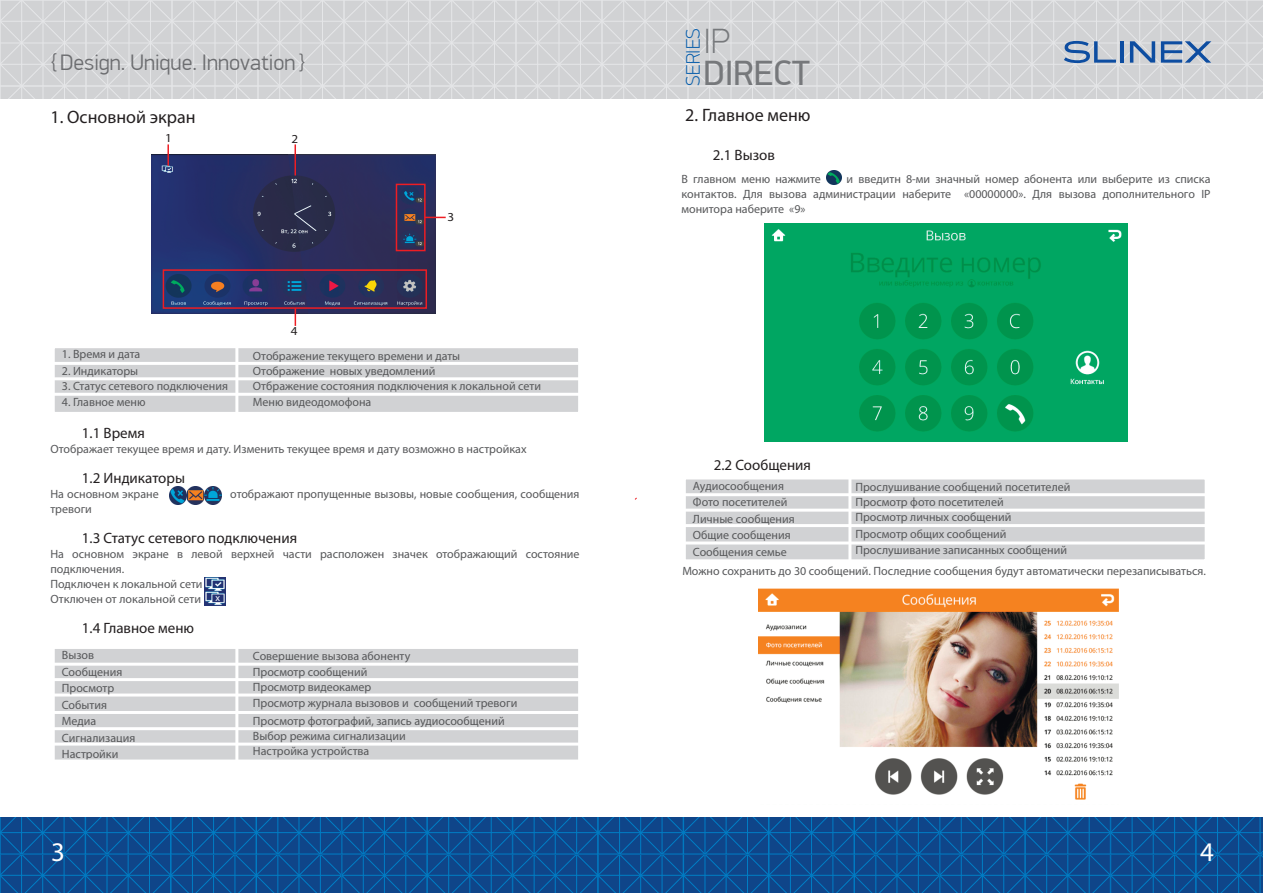
<style>
.page{position:relative;width:1263px;height:893px;background:#fff}
.page>*{position:absolute;margin:0;border:0;box-sizing:border-box;transform-origin:0 0}
.t1{font:35.25px "PF Din Display Pro";color:#76787b}
.t2{font:100 35.25px "PF Din Display Pro";color:#76787b}
.t3{font:27px "Myriad Pro";color:#fff}
.t4{font:300 22.5px "PF Din Display Pro";color:#6c6d70}
.t5{font:100 19.65px "PF Din Display Pro";color:#015aaa}
.t6{font:18px "Myriad Pro";color:#231f20}
.t7{font:15px "Myriad Pro";color:#231f20}
.t8{font:12.3px "Myriad Pro";color:#231f20;scale:1.07 1}
.t9{font:12px/15px "Myriad Pro";color:#57585a}
.t10{font:10.05px "Myriad Pro";color:#fff}
</style>
<div class="page">
<svg style="left:0;top:818px;width:1263px;height:75px;background:#0c4d91"></svg>
<svg style="left:0;top:0;width:1263px;height:98px;background:#d4d5d7"></svg>
<svg style="left:1064px;top:41px;width:52px;height:22px"></svg>
<hr style="left:1120px;top:41px;width:4px;height:22px;background:#0d4da1">
<svg style="left:1130px;top:41px;width:25px;height:22px"></svg>
<svg style="left:1161px;top:41px;width:50px;height:22px"></svg>
<img style="left:169px;top:487px;width:53px;height:17px">
<img style="left:205px;top:577px;width:21px;height:29px">
<img style="left:152px;top:154px;width:283px;height:160px">
<hr style="left:294px;top:144px;width:2px;height:31px;background:#ee1d23">
<svg style="left:295px;top:309px;width:1px;height:17px"></svg>
<div style="left:396px;top:184px;width:30px;height:67px;border:2px solid #ee1d23"></div>
<svg style="left:425px;top:217px;width:21px;height:1px"></svg>
<hr style="left:167px;top:144px;width:2px;height:22px;background:#ee1d23">
<div style="left:163px;top:269px;width:264px;height:40px;border:2px solid #ee1d23"></div>
<div style="left:52px;top:345px;width:529px;height:70px;background:#d1d2d4;border:3px solid #fff"></div>
<hr style="left:53px;top:393px;width:568px;height:3px;background:#fff">
<hr style="left:53px;top:377px;width:568px;height:3px;background:#fff">
<hr style="left:53px;top:362px;width:526px;height:3px;background:#fff">
<hr style="left:235px;top:347px;width:3px;height:83px;background:#fff">
<div style="left:52px;top:646px;width:529px;height:118px;background:#d1d2d4;border:3px solid #fff"></div>
<hr style="left:53px;top:711px;width:568px;height:3px;background:#fff">
<hr style="left:53px;top:693px;width:568px;height:3px;background:#fff">
<hr style="left:53px;top:678px;width:568px;height:3px;background:#fff">
<hr style="left:53px;top:663px;width:526px;height:3px;background:#fff">
<hr style="left:235px;top:647px;width:3px;height:131px;background:#fff">
<hr style="left:35px;top:759px;width:568px;height:3px;background:#fff">
<hr style="left:35px;top:743px;width:568px;height:3px;background:#fff">
<hr style="left:35px;top:727px;width:545px;height:3px;background:#fff">
<img style="left:827px;top:170px;width:14px;height:15px">
<img style="left:765px;top:224px;width:362px;height:217px">
<img style="left:759px;top:589px;width:360px;height:211px">
<div style="left:683px;top:476px;width:525px;height:86px;background:#d1d2d4;border:3px solid #fff"></div>
<hr style="left:684px;top:541px;width:568px;height:3px;background:#fff">
<hr style="left:684px;top:524px;width:568px;height:3px;background:#fff">
<hr style="left:684px;top:509px;width:568px;height:3px;background:#fff">
<hr style="left:684px;top:493px;width:522px;height:3px;background:#fff">
<hr style="left:848px;top:478px;width:3px;height:83px;background:#fff">
<h3 class="t4" style="left:51px;top:49px;width:255px">{ Design. Unique. Innovation }</h3>
<h3 class="t6" style="left:50px;top:107px;width:147px">1. Основной экран</h3>
<p class="t8" style="left:165px;top:132px;width:8px">1</p>
<p class="t8" style="left:292px;top:132px;width:8px">2</p>
<p class="t8" style="left:448px;top:211px;width:8px">3</p>
<p class="t9" style="left:62px;top:347px;width:80px">1. Время и дата</p>
<p class="t9" style="left:62px;top:363px;width:78px">2. Индикаторы</p>
<p class="t9" style="left:62px;top:378px;width:168px">3. Статус сетевого подключения</p>
<p class="t9" style="left:62px;top:395px;width:85px">4. Главное меню</p>
<p class="t8" style="left:291px;top:324px;width:8px">4</p>
<p class="t9" style="left:253px;top:348px;width:290px">Отображение текущего времени и даты<br>Отображение новых уведомлений<br>Отбражение состояния подключения к локальной сети</p>
<p class="t9" style="left:253px;top:395px;width:120px">Меню видеодомофона</p>
<p class="t7" style="left:82px;top:424px;width:64px">1.1 Время</p>
<p class="t9" style="left:50px;top:441px;width:478px">Отображает текущее время и дату. Изменить текущее время и дату возможно в настройках</p>
<p class="t7" style="left:82px;top:469px;width:105px">1.2 Индикаторы</p>
<p class="t9" style="left:50px;top:486px;width:110px">На основном экране</p>
<p class="t9" style="left:230px;top:486px;width:351px">отображают пропущенные вызовы, новые сообщения, сообщения</p>
<p class="t9" style="left:50px;top:501px;width:43px">тревоги</p>
<p class="t7" style="left:82px;top:529px;width:217px">1.3 Статус сетевого подключения</p>
<p class="t9" style="left:50px;top:546px;width:531px">На основном экране в левой верхней части расположен значек отображающий состояние подключения.<br>Подключен к локальной сети<br>Отключен от локальной сети</p>
<p class="t7" style="left:82px;top:619px;width:114px">1.4 Главное меню</p>
<p class="t10" style="left:216px;top:592px;width:6px">х</p>
<p class="t9" style="left:62px;top:647px;width:75px;line-height:16.5px">Вызов<br>Сообщения<br>Просмотр<br>События<br>Медиа<br>Сигнализация<br>Настройки</p>
<p class="t9" style="left:253px;top:649px;width:159px">Совершение вызова абоненту<br>Просмотр сообщений<br>Просмотр видеокамер</p>
<p class="t9" style="left:253px;top:694px;width:266px;line-height:18px">Просмотр журнала вызовов и сообщений тревоги<br>Просмотр фотографий, запись аудиосообщений</p>
<p class="t9" style="left:253px;top:729px;width:154px">Выбор режима сигнализации<br>Настройка устройства</p>
<h3 class="t5" style="left:682px;top:86px;width:59px;rotate:-90deg">SERIES</h3>
<h1 class="t2" style="left:703px;top:21px;width:28px">IP</h1>
<h1 class="t1" style="left:703px;top:52px;width:108px">DIRECT</h1>
<h3 class="t6" style="left:685px;top:105px;width:127px">2. Главное меню</h3>
<p class="t7" style="left:713px;top:147px;width:63px">2.1 Вызов</p>
<p class="t9" style="left:681px;top:171px;width:141px">В главном меню нажмите</p>
<p class="t9" style="left:681px;top:171px;width:531px;text-align:justify;text-indent:165px">и введитн 8-ми значный номер абонента или выберите из списка контактов. Для вызова администрации наберите «00000000». Для вызова дополнительного IP монитора наберите «9»</p>
<p class="t7" style="left:714px;top:456px;width:99px">2.2 Сообщения</p>
<p class="t9" style="left:693px;top:478px;width:103px;line-height:16.5px">Аудиосообщения<br>Фото посетителей<br>Личные сообщения<br>Общие сообщения<br>Сообщения семье</p>
<p class="t9" style="left:855px;top:480px;width:216px">Прослушивание сообщений посетителей<br>Просмотр фото посетителей<br>Просмотр личных сообщений</p>
<p class="t9" style="left:855px;top:525px;width:213px;line-height:16.5px">Просмотр общих сообщений<br>Прослушивание записанных сообщений</p>
<p class="t9" style="left:682px;top:563px;width:525px">Можно сохранить до 30 сообщений. Последние сообщения будут автоматически перезаписываться.</p>
<h2 class="t3" style="left:51px;top:837px;width:15px">3</h2>
<h2 class="t3" style="left:1200px;top:837px;width:15px">4</h2>
</div>
